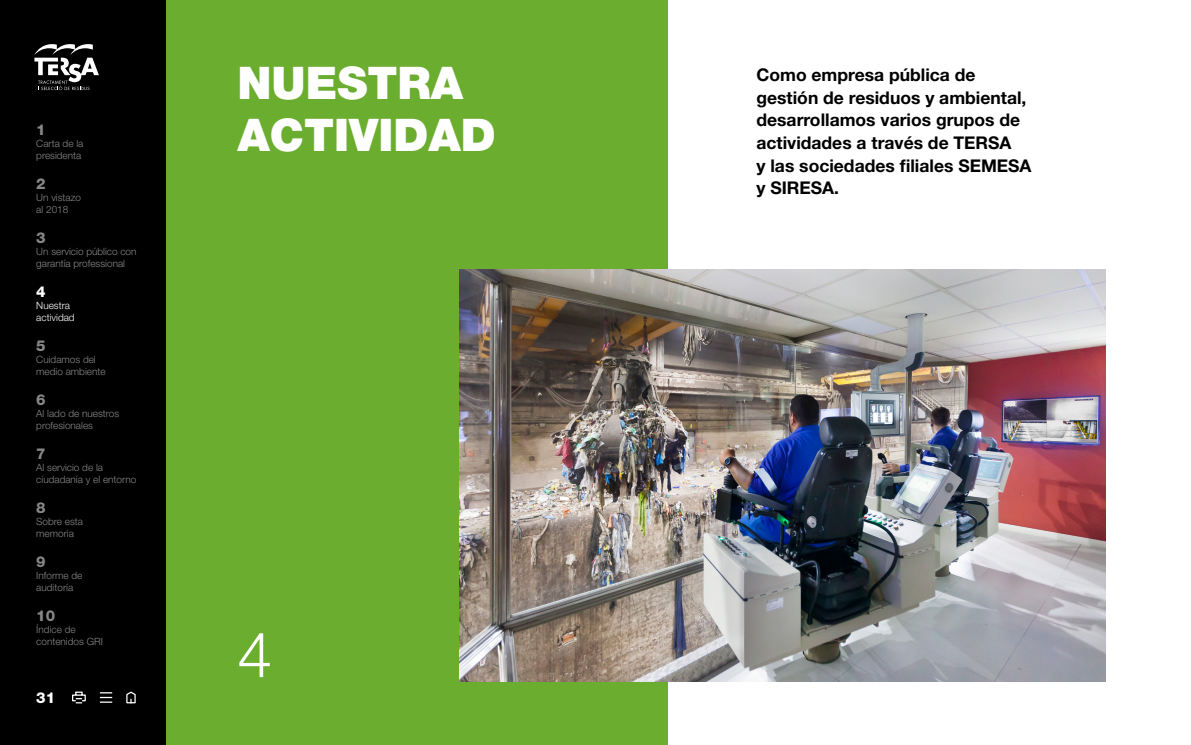
<style>
.page{position:relative;width:1191px;height:745px;background:#fff}
.page>*{position:absolute;margin:0;border:0;box-sizing:border-box;transform-origin:0 0}
.t1{font:300 62.5px "Helvetica Neue LT Std";color:#fff}
.t2{font:900 45px/52.5px "Helvetica Neue LT Std";color:#fff}
.t3{font:700 17.5px/22.5px "Helvetica Neue LT Std";color:#000}
.t4{font:800 15px "Helvetica Neue LT Std";color:#878787}
.t5{font:800 15px "Helvetica Neue LT Std";color:#fff}
.t6{font:300 10px/12px "Helvetica Neue LT Std";color:#878787}
.t7{font:300 10px/12px "Helvetica Neue LT Std";color:#fff}
</style>
<div class="page">
<div style="left:0;top:0;width:167px;height:744px;background:#000"></div>
<div style="left:167px;top:0;width:501px;height:744px;background:#6bad2e"></div>
<svg style="left:34px;top:44px;width:65px;height:46px"></svg>
<svg style="left:72px;top:691px;width:14px;height:12px"></svg>
<svg style="left:100px;top:692px;width:12px;height:10px"></svg>
<svg style="left:126px;top:691px;width:10px;height:12px"></svg>
<img style="left:460px;top:269px;width:646px;height:411px">
<h3 class="t4" style="left:36px;top:120px;width:11px">1</h3>
<p class="t6" style="left:36px;top:137px;width:49px">Carta de la presidenta</p>
<h3 class="t4" style="left:36px;top:174px;width:11px">2</h3>
<p class="t6" style="left:36px;top:191px;width:46px">Un vistazo al 2018</p>
<h3 class="t4" style="left:36px;top:228px;width:11px">3</h3>
<p class="t6" style="left:36px;top:245px;width:102px">Un servicio público con garantía professional</p>
<h3 class="t5" style="left:36px;top:282px;width:11px">4</h3>
<p class="t7" style="left:36px;top:299px;width:40px">Nuestra actividad</p>
<h3 class="t4" style="left:36px;top:336px;width:11px">5</h3>
<p class="t6" style="left:36px;top:353px;width:71px">Cuidamos del medio ambiente</p>
<h3 class="t4" style="left:36px;top:390px;width:11px">6</h3>
<p class="t6" style="left:36px;top:407px;width:84px">Al lado de nuestros profesionales</p>
<h3 class="t4" style="left:36px;top:444px;width:11px">7</h3>
<p class="t6" style="left:36px;top:461px;width:102px">Al servicio de la ciudadanía y el entorno</p>
<h3 class="t4" style="left:36px;top:498px;width:11px">8</h3>
<p class="t6" style="left:36px;top:515px;width:48px">Sobre esta memoria</p>
<h3 class="t4" style="left:36px;top:552px;width:11px">9</h3>
<p class="t6" style="left:36px;top:569px;width:48px">Informe de auditoría</p>
<h3 class="t4" style="left:36px;top:606px;width:20px">10</h3>
<p class="t6" style="left:36px;top:623px;width:68px">Índice de contenidos GRI</p>
<h3 class="t5" style="left:36px;top:688px;width:20px">31</h3>
<h2 class="t2" style="left:237px;top:56px;width:260px">NUESTRA<br>ACTIVIDAD</h2>
<h1 class="t1" style="left:237px;top:616px;width:36px">4</h1>
<h3 class="t3" style="left:756px;top:63px;width:277px">Como empresa pública de gestión de residuos y ambiental, desarrollamos varios grupos de actividades a través de TERSA<br>y las sociedades filiales SEMESA y SIRESA.</h3>
</div>
